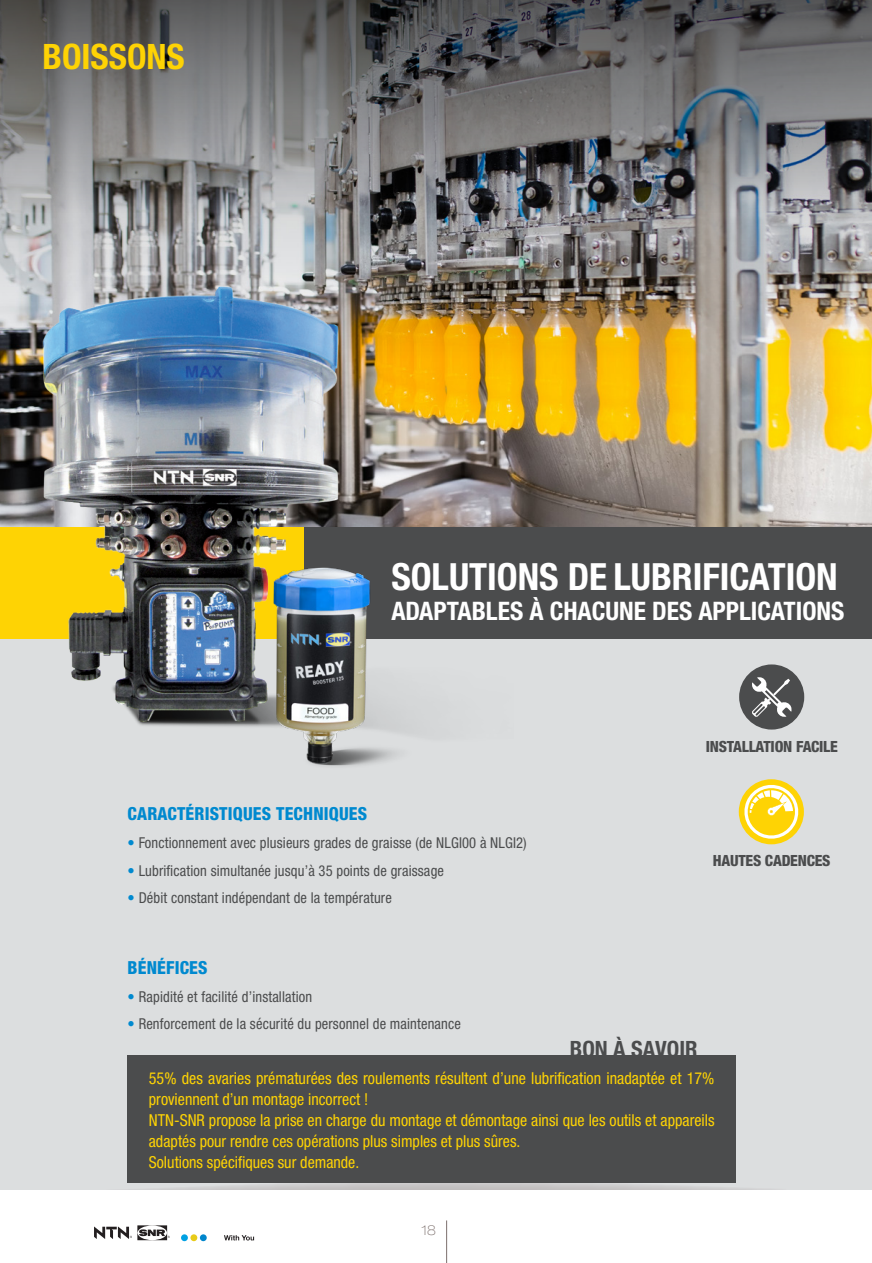
<style>
.page{position:relative;width:872px;height:1263px;background:#dcdddf}
.page>*{position:absolute;margin:0;border:0;box-sizing:border-box;transform-origin:0 0}
.t1{font:700 condensed 37.5px "Helvetica Neue";color:#fff}
.t2{font:700 condensed 35.1px "Helvetica Neue";color:#fed304}
.t3{font:700 condensed 25.5px "Helvetica Neue";color:#fff}
.t4{font:700 condensed 22.5px "Helvetica Neue";color:#4b4c4d}
.t5{font:800 condensed 18px "Helvetica Neue";letter-spacing:.01em;color:#0089cf}
.t6{font:condensed 16.5px/21px "Helvetica Neue";color:#fed304}
.t7{font:800 condensed 15.45px "Helvetica Neue";letter-spacing:-.015em;color:#4b4c4d}
.t8{font:condensed 15px "Helvetica Neue";letter-spacing:.01em;color:#4b4c4d}
.t9{font:100 expanded 13.5px "Helvetica Neue";color:#7c6f6c}
.s1{color:#0089cf}
</style>
<div class="page">
<img style="left:513px;top:359px;width:359px;height:168px">
<img style="left:0;top:213px;width:872px;height:146px">
<svg style="left:0;top:0;width:872px;height:213px;background:#6c6c6e"></svg>
<hr style="left:0;top:1190px;width:872px;height:1px;background:#a79c99">
<div style="left:0;top:1191px;width:872px;height:72px;background:#fff"></div>
<hr style="left:446px;top:1220px;width:1px;height:43px;background:#7c6f6c">
<svg style="left:94px;top:1180px;width:693px;height:60px"></svg>
<div style="left:181px;top:1234px;width:7px;height:7px;background:#00a1e3;border-radius:50%"></div>
<div style="left:200px;top:1234px;width:7px;height:7px;background:#0086cc;border-radius:50%"></div>
<div style="left:190px;top:1234px;width:7px;height:7px;background:#e8cb19;border-radius:50%"></div>
<div style="left:305px;top:527px;width:567px;height:111px;background:#4b4c4d"></div>
<img style="left:0;top:263px;width:513px;height:464px">
<img style="left:230px;top:504px;width:187px;height:262px">
<div style="left:739px;top:664px;width:65px;height:65px;background:#4b4c4d;border-radius:50%"></div>
<svg style="left:752px;top:677px;width:39px;height:40px"></svg>
<svg style="left:738px;top:779px;width:66px;height:65px"></svg>
<svg style="left:740px;top:781px;width:62px;height:61px;background:#f9de5f"></svg>
<div style="left:128px;top:1055px;width:608px;height:128px;background:#4b4c4d"></div>
<p class="t2" style="left:43px;top:35px;width:144px">BOISSONS</p>
<p class="t1" style="left:391px;top:554px;width:448px">SOLUTIONS DE LUBRIFICATION</p>
<p class="t3" style="left:391px;top:596px;width:454px">ADAPTABLES À CHACUNE DES APPLICATIONS</p>
<p class="t7" style="left:705px;top:737px;width:134px">INSTALLATION FACILE</p>
<p class="t5" style="left:128px;top:802px;width:241px">CARACTÉRISTIQUES TECHNIQUES</p>
<p class="t8" style="left:128px;top:834px;width:401px"><span class="s1">•</span> Fonctionnement avec plusieurs grades de graisse (de NLGI00 à NLGI2)</p>
<p class="t8" style="left:128px;top:861px;width:318px"><span class="s1">•</span> Lubrification simultanée jusqu’à 35 points de graissage</p>
<p class="t8" style="left:128px;top:889px;width:266px"><span class="s1">•</span> Débit constant indépendant de la température</p>
<p class="t5" style="left:128px;top:956px;width:81px">BÉNÉFICES</p>
<p class="t8" style="left:128px;top:988px;width:186px"><span class="s1">•</span> Rapidité et facilité d’installation</p>
<p class="t8" style="left:128px;top:1015px;width:335px"><span class="s1">•</span> Renforcement de la sécurité du personnel de maintenance</p>
<p class="t7" style="left:713px;top:851px;width:119px">HAUTES CADENCES</p>
<p class="t4" style="left:570px;top:1035px;width:129px">BON À SAVOIR</p>
<p class="t6" style="left:149px;top:1067px;width:567px">55% des avaries prématurées des roulements résultent d’une lubrification inadaptée et 17% proviennent d’un montage incorrect !</p>
<p class="t6" style="left:149px;top:1109px;width:567px">NTN-SNR propose la prise en charge du montage et démontage ainsi que les outils et appareils adaptés pour rendre ces opérations plus simples et plus sûres.</p>
<p class="t6" style="left:149px;top:1151px;width:212px">Solutions spécifiques sur demande.</p>
<p class="t9" style="left:421px;top:1222px;width:16px">18</p>
</div>
